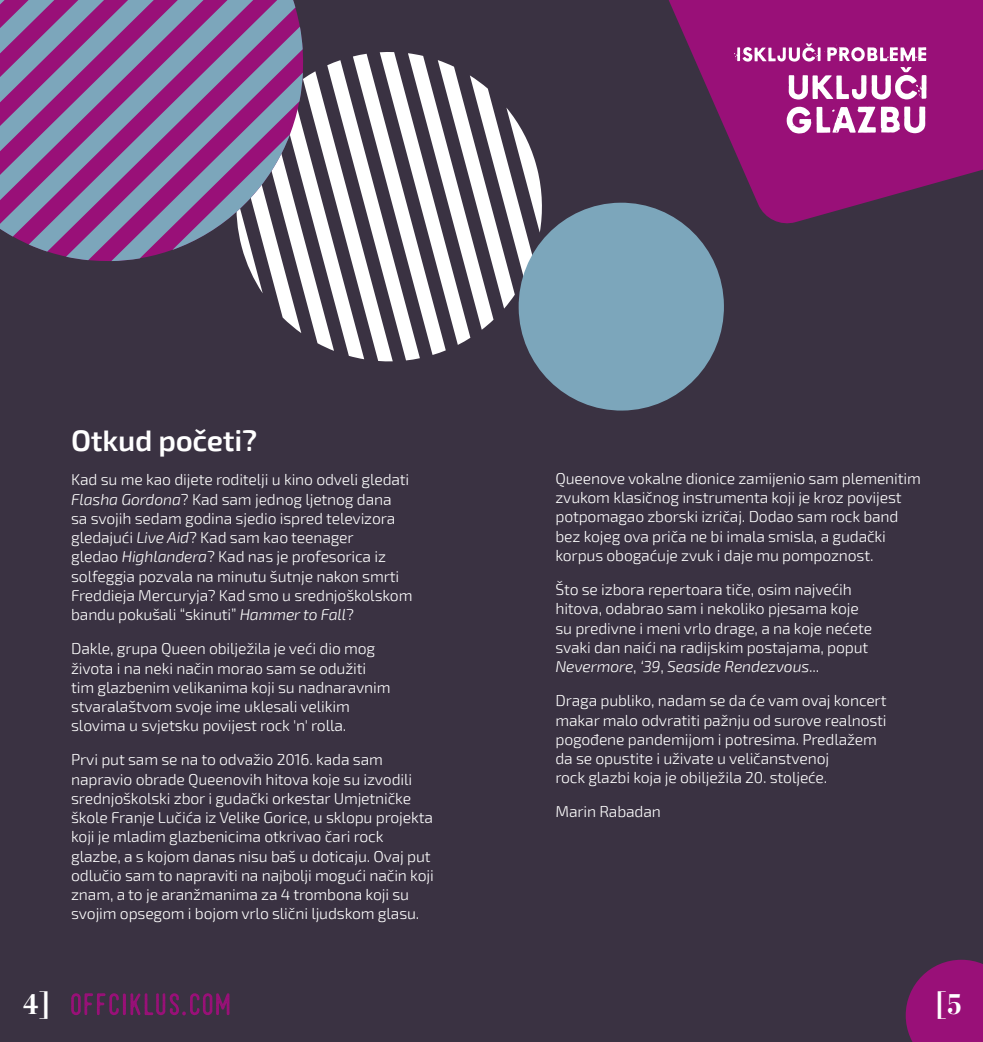
<style>
.page{position:relative;width:983px;height:1042px;background:#fff}
.page>*{position:absolute;margin:0;border:0;box-sizing:border-box;transform-origin:0 0}
.t1{font:600 29.75px "Exo 2";letter-spacing:-.01em;color:#fff}
.t2{font:700 29.75px "Chronicle Disp Cond";color:#fff}
.t3{font:300 15.75px/19.2px "Exo 2";letter-spacing:-.01em;color:#fff}
.s1{font-style:italic}
</style>
<div class="page">
<div style="left:0;top:0;width:982px;height:1042px;background:#3a3242"></div>
<svg style="left:668px;top:0;width:314px;height:224px;fill:#991078"></svg>
<svg style="left:905px;top:960px;width:77px;height:82px;background:#8d1471"></svg>
<svg style="left:71px;top:993px;width:158px;height:22px"></svg>
<svg style="left:255px;top:52px;width:287px;height:309px"></svg>
<svg style="left:246px;top:52px;width:77px;height:229px"></svg>
<svg style="left:0;top:0;width:303px;height:261px;background:#886197"></svg>
<svg style="left:517px;top:202px;width:207px;height:209px;fill:#7ca6bb"></svg>
<svg style="left:786px;top:107px;width:139px;height:27px;background:#cb86bb"></svg>
<svg style="left:733px;top:43px;width:193px;height:57px;background:#b34f9b"></svg>
<h1 class="t1" style="left:71px;top:423px;width:187px">Otkud početi?</h1>
<p class="t3" style="left:71px;top:470px;width:343px">Kad su me kao dijete roditelji u kino odveli gledati <span class="s1">Flasha Gordona</span>? Kad sam jednog ljetnog dana<br>sa svojih sedam godina sjedio ispred televizora gledajući <span class="s1">Live Aid</span>? Kad sam kao teenager<br>gledao <span class="s1">Highlandera</span>? Kad nas je profesorica iz solfeggia pozvala na minutu šutnje nakon smrti Freddieja Mercuryja? Kad smo u srednjoškolskom bandu pokušali “skinuti” <span class="s1">Hammer to Fall</span>?</p>
<p class="t3" style="left:71px;top:639px;width:321px">Dakle, grupa Queen obilježila je veći dio mog života i na neki način morao sam se odužiti tim glazbenim velikanima koji su nadnaravnim stvaralaštvom svoje ime uklesali velikim slovima u svjetsku povijest rock 'n' rolla.</p>
<p class="t3" style="left:71px;top:750px;width:364px">Prvi put sam se na to odvažio 2016. kada sam napravio obrade Queenovih hitova koje su izvodili srednjoškolski zbor i gudački orkestar Umjetničke škole Franje Lučića iz Velike Gorice, u sklopu projekta koji je mladim glazbenicima otkrivao čari rock glazbe, a s kojom danas nisu baš u doticaju. Ovaj put odlučio sam to napraviti na najbolji mogući način koji znam, a to je aranžmanima za 4 trombona koji su svojim opsegom i bojom vrlo slični ljudskom glasu.</p>
<p class="t3" style="left:555px;top:469px;width:367px">Queenove vokalne dionice zamijenio sam plemenitim zvukom klasičnog instrumenta koji je kroz povijest potpomagao zborski izričaj. Dodao sam rock band bez kojeg ova priča ne bi imala smisla, a gudački korpus obogaćuje zvuk i daje mu pompoznost.</p>
<p class="t3" style="left:555px;top:580px;width:318px">Što se izbora repertoara tiče, osim najvećih hitova, odabrao sam i nekoliko pjesama koje su predivne i meni vrlo drage, a na koje nećete svaki dan naići na radijskim postajama, poput <span class="s1">Nevermore</span>, <span class="s1">‘39</span>, <span class="s1">Seaside Rendezvous</span>...</p>
<p class="t3" style="left:555px;top:691px;width:332px">Draga publiko, nadam se da će vam ovaj koncert makar malo odvratiti pažnju od surove realnosti pogođene pandemijom i potresima. Predlažem da se opustite i uživate u veličanstvenoj<br>rock glazbi koja je obilježila 20. stoljeće.</p>
<p class="t3" style="left:555px;top:802px;width:107px">Marin Rabadan</p>
<h1 class="t2" style="left:23px;top:980px;width:28px">4]</h1>
<h1 class="t2" style="left:935px;top:980px;width:27px">[5</h1>
</div>
